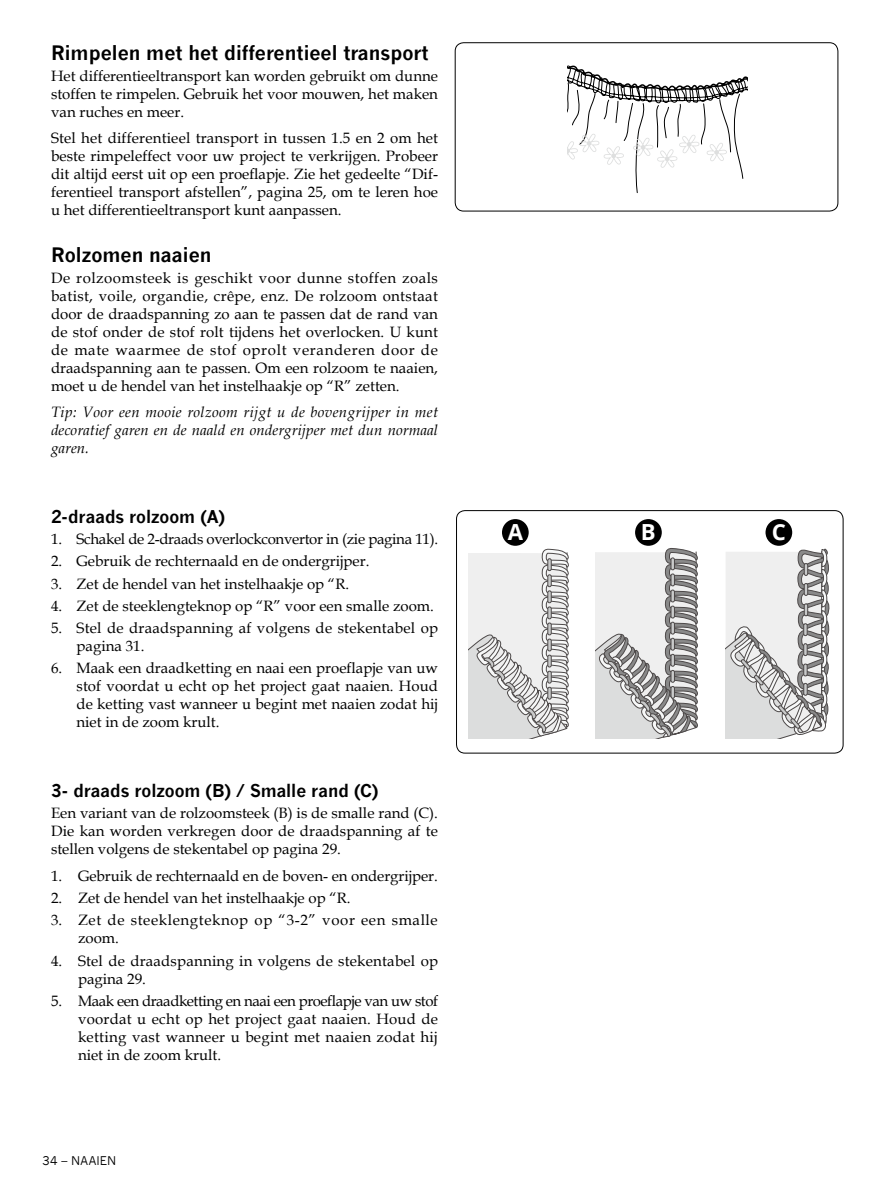
<style>
.page{position:relative;width:893px;height:1191px;background:#fff}
.page>*{position:absolute;margin:0;border:0;box-sizing:border-box;transform-origin:0 0}
.t1{font:700 22.2px "Open Sans";color:#fff}
.t2{font:700 19.5px "News Gothic WGL";color:#000}
.t3{font:700 17.25px "News Gothic WGL";letter-spacing:-.005em;color:#000}
.t4{font:15px/18px "Book Antiqua WGL";color:#000;text-align:justify}
.t5{font:italic 15px/18px "Book Antiqua WGL";letter-spacing:.005em;color:#000;text-align:justify}
.t6{font:15px "Book Antiqua WGL";letter-spacing:-.02em;color:#000}
.t7{font:15px/18px "Book Antiqua WGL";letter-spacing:.04em;color:#000}
.t8{font:12px "News Gothic WGL";letter-spacing:.015em;color:#000}
</style>
<div class="page">
<svg style="left:567px;top:65px;width:180px;height:128px"></svg>
<div style="left:455px;top:43px;width:383px;height:168px;border:1px solid #000;border-radius:9px"></div>
<svg style="left:468px;top:548px;width:101px;height:190px"></svg>
<svg style="left:595px;top:548px;width:103px;height:190px"></svg>
<svg style="left:726px;top:548px;width:104px;height:190px"></svg>
<div style="left:456px;top:510px;width:387px;height:243px;border:1px solid #000;border-radius:9px"></div>
<div style="left:501px;top:518px;width:29px;height:29px;background:#000;border-radius:50%"></div>
<div style="left:500px;top:517px;width:30px;height:30px;border:2px solid #fff;border-radius:50%"></div>
<div style="left:634px;top:518px;width:29px;height:29px;background:#000;border-radius:50%"></div>
<div style="left:633px;top:517px;width:31px;height:30px;border:2px solid #fff;border-radius:50%"></div>
<div style="left:765px;top:518px;width:28px;height:29px;background:#000;border-radius:50%"></div>
<div style="left:764px;top:517px;width:30px;height:30px;border:2px solid #fff;border-radius:50%"></div>
<h2 class="t2" style="left:51px;top:36px;width:379px">Rimpelen met het differentieel transport</h2>
<p class="t4" style="left:51px;top:66px;width:388px">Het differentieeltransport kan worden gebruikt om dunne stoffen te rimpelen. Gebruik het voor mouwen, het maken van ruches en meer.</p>
<p class="t4" style="left:51px;top:129px;width:389px">Stel het differentieel transport in tussen 1.5 en 2 om het beste rimpeleffect voor uw project te verkrijgen. Probeer dit altijd eerst uit op een proeflapje. Zie het gedeelte “Dif&shy;ferentieel transport afstellen”, pagina 25, om te leren hoe u het differentieeltransport kunt aanpassen.</p>
<h2 class="t2" style="left:51px;top:238px;width:162px">Rolzomen naaien</h2>
<p class="t4" style="left:51px;top:268px;width:389px">De rolzoomsteek is geschikt voor dunne stoffen zoals batist, voile, organdie, crêpe, enz. De rolzoom ontstaat door de draadspanning zo aan te passen dat de rand van de stof onder de stof rolt tijdens het overlocken. U kunt de mate waarmee de stof oprolt veranderen door de draadspanning aan te passen. Om een rolzoom te naaien, moet u de hendel van het instelhaakje op “R” zetten.</p>
<p class="t5" style="left:51px;top:403px;width:388px">Tip: Voor een mooie rolzoom rijgt u de bovengrijper in met decoratief garen en de naald en ondergrijper met dun normaal garen.</p>
<p class="t3" style="left:51px;top:502px;width:175px">2-draads rolzoom (A)</p>
<p class="t6" style="left:51px;top:528px;width:389px">1. Schakel de 2-draads overlockconvertor in (zie pagina 11).</p>
<p class="t4" style="left:51px;top:552px;width:320px">2. Gebruik de rechternaald en de ondergrijper.</p>
<p class="t4" style="left:51px;top:574px;width:300px">3. Zet de hendel van het instelhaakje op “R.</p>
<p class="t4" style="left:51px;top:596px;width:384px">4. Zet de steeklengteknop op “R” voor een smalle zoom.</p>
<p class="t4" style="left:77px;top:618px;width:363px;text-indent:-26px">5. Stel de draadspanning af volgens de stekentabel op pagina 31.</p>
<p class="t4" style="left:77px;top:659px;width:363px;text-indent:-26px">6. Maak een draadketting en naai een proeflapje van uw stof voordat u echt op het project gaat naaien. Houd de ketting vast wanneer u begint met naaien zodat hij niet in de zoom krult.</p>
<p class="t3" style="left:51px;top:776px;width:329px">3- draads rolzoom (B) / Smalle rand (C)</p>
<p class="t4" style="left:51px;top:803px;width:388px">Een variant van de rolzoomsteek (B) is de smalle rand (C).<br>Die kan worden verkregen door de draadspanning af te stellen volgens de stekentabel op pagina 29.</p>
<p class="t4" style="left:51px;top:866px;width:388px">1. Gebruik de rechternaald en de boven- en ondergrijper.</p>
<p class="t4" style="left:51px;top:888px;width:301px">2. Zet de hendel van het instelhaakje op “R.</p>
<p class="t7" style="left:78px;top:910px;width:361px;text-indent:-27px">3. Zet de steeklengteknop op “3-2” voor een smalle zoom.</p>
<p class="t4" style="left:78px;top:951px;width:362px;text-indent:-27px">4. Stel de draadspanning in volgens de stekentabel op pagina 29.</p>
<p class="t4" style="left:78px;top:991px;width:362px;text-indent:-27px">5. Maak een draadketting en naai een proeflapje van uw stof voordat u echt op het project gaat naaien. Houd de ketting vast wanneer u begint met naaien zodat hij niet in de zoom krult.</p>
<p class="t8" style="left:43px;top:1150px;width:75px">34 – NAAIEN</p>
<h1 class="t1" style="left:508px;top:516px;width:17px">A</h1>
<h1 class="t1" style="left:641px;top:516px;width:16px">B</h1>
<h1 class="t1" style="left:772px;top:516px;width:16px">C</h1>
</div>
